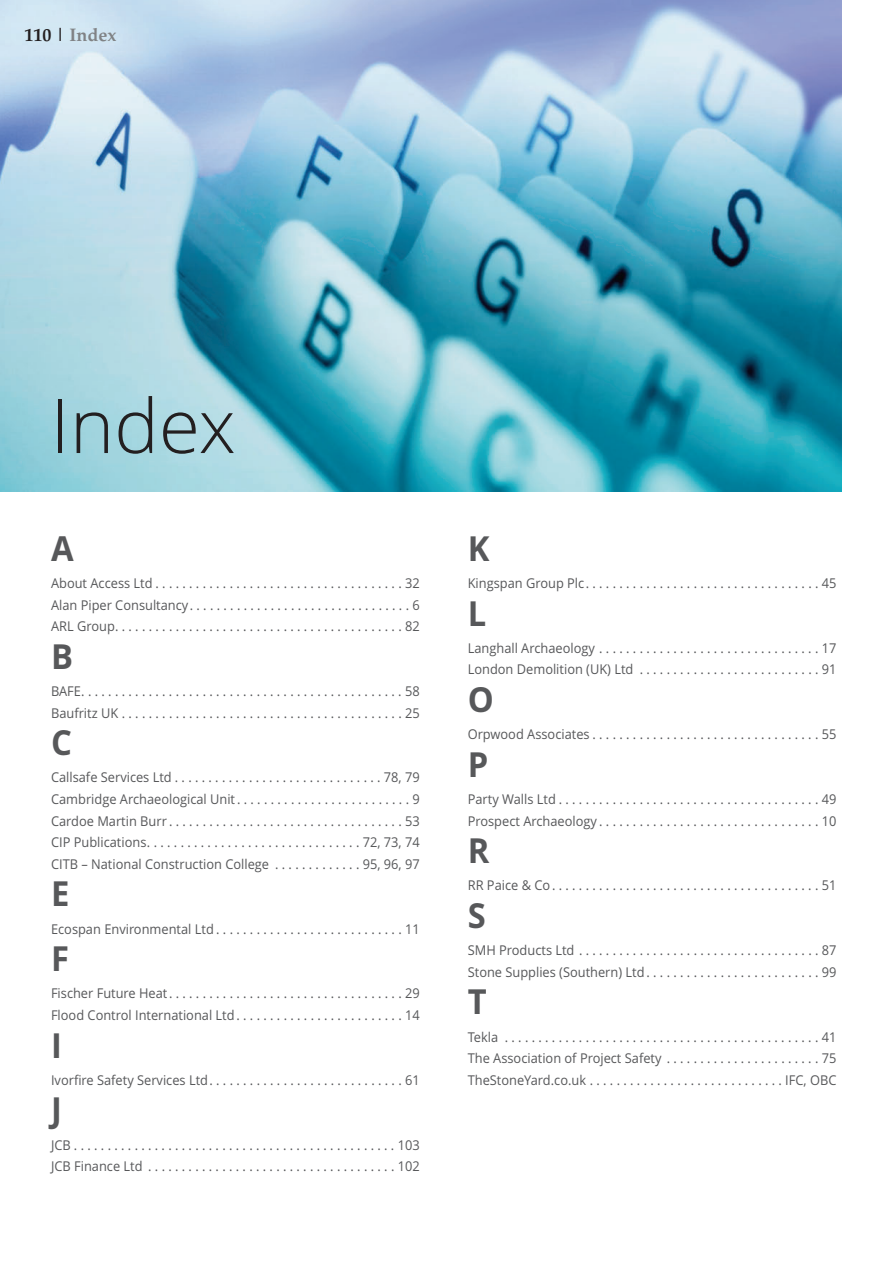
<style>
.page{position:relative;width:893px;height:1263px;background:#fff}
.page>*{position:absolute;margin:0;border:0;box-sizing:border-box;transform-origin:0 0}
.t1{font:300 75px "Open Sans";color:#231f20}
.t2{font:700 34.5px "Open Sans";color:#57585a;scale:.95 1}
.t3{font:700 18px "Palatino Linotype";color:#808285}
.t4{font:13.5px/21.6px "Open Sans";color:#57585a;scale:.95 1}
.s1{color:#231f20}
</style>
<div class="page">
<img style="left:0;top:0;width:842px;height:491px">
<h3 class="t3" style="left:24px;top:24px;width:93px"><span class="s1">110 |</span> Index</h3>
<h1 class="t1" style="left:51px;top:383px;width:186px">Index</h1>
<h2 class="t2" style="left:51px;top:529px;width:25px">A</h2>
<p class="t4" style="left:51px;top:572px;width:390px;text-align:justify">About Access Ltd . . . . . . . . . . . . . . . . . . . . . . . . . . . . . . . . . . . . . 32<br>Alan Piper Consultancy. . . . . . . . . . . . . . . . . . . . . . . . . . . . . . . . . 6<br>ARL Group. . . . . . . . . . . . . . . . . . . . . . . . . . . . . . . . . . . . . . . . . . . 82</p>
<h2 class="t2" style="left:51px;top:637px;width:25px">B</h2>
<p class="t4" style="left:51px;top:680px;width:390px">BAFE. . . . . . . . . . . . . . . . . . . . . . . . . . . . . . . . . . . . . . . . . . . . . . . . 58<br>Baufritz UK . . . . . . . . . . . . . . . . . . . . . . . . . . . . . . . . . . . . . . . . . . 25</p>
<h2 class="t2" style="left:51px;top:723px;width:23px">C</h2>
<p class="t4" style="left:51px;top:767px;width:390px;text-align:justify">Callsafe Services Ltd . . . . . . . . . . . . . . . . . . . . . . . . . . . . . . . 78, 79<br>Cambridge Archaeological Unit . . . . . . . . . . . . . . . . . . . . . . . . . . 9<br>Cardoe Martin Burr . . . . . . . . . . . . . . . . . . . . . . . . . . . . . . . . . . . 53<br>CIP Publications. . . . . . . . . . . . . . . . . . . . . . . . . . . . . . . . 72, 73, 74<br>CITB – National Construction College . . . . . . . . . . . . . 95, 96, 97</p>
<h2 class="t2" style="left:51px;top:874px;width:21px">E</h2>
<p class="t4" style="left:51px;top:918px;width:390px">Ecospan Environmental Ltd . . . . . . . . . . . . . . . . . . . . . . . . . . . . 11</p>
<h2 class="t2" style="left:51px;top:939px;width:20px">F</h2>
<p class="t4" style="left:51px;top:983px;width:390px">Fischer Future Heat. . . . . . . . . . . . . . . . . . . . . . . . . . . . . . . . . . . 29<br>Flood Control International Ltd . . . . . . . . . . . . . . . . . . . . . . . . . 14</p>
<h2 class="t2" style="left:51px;top:1025px;width:13px">I</h2>
<p class="t4" style="left:51px;top:1069px;width:390px">Ivorfire Safety Services Ltd. . . . . . . . . . . . . . . . . . . . . . . . . . . . . 61</p>
<h2 class="t2" style="left:51px;top:1090px;width:13px">J</h2>
<p class="t4" style="left:51px;top:1134px;width:390px">JCB . . . . . . . . . . . . . . . . . . . . . . . . . . . . . . . . . . . . . . . . . . . . . . . . 103<br>JCB Finance Ltd . . . . . . . . . . . . . . . . . . . . . . . . . . . . . . . . . . . . . 102</p>
<h2 class="t2" style="left:468px;top:529px;width:24px">K</h2>
<p class="t4" style="left:468px;top:572px;width:390px">Kingspan Group Plc. . . . . . . . . . . . . . . . . . . . . . . . . . . . . . . . . . . 45</p>
<h2 class="t2" style="left:468px;top:593px;width:21px">L</h2>
<p class="t4" style="left:468px;top:637px;width:390px">Langhall Archaeology . . . . . . . . . . . . . . . . . . . . . . . . . . . . . . . . . 17<br>London Demolition (UK) Ltd . . . . . . . . . . . . . . . . . . . . . . . . . . . 91</p>
<h2 class="t2" style="left:468px;top:680px;width:29px">O</h2>
<p class="t4" style="left:468px;top:724px;width:390px">Orpwood Associates . . . . . . . . . . . . . . . . . . . . . . . . . . . . . . . . . . 55</p>
<h2 class="t2" style="left:468px;top:745px;width:23px">P</h2>
<p class="t4" style="left:468px;top:788px;width:390px">Party Walls Ltd . . . . . . . . . . . . . . . . . . . . . . . . . . . . . . . . . . . . . . . 49<br>Prospect Archaeology . . . . . . . . . . . . . . . . . . . . . . . . . . . . . . . . . 10</p>
<h2 class="t2" style="left:468px;top:831px;width:24px">R</h2>
<p class="t4" style="left:468px;top:875px;width:390px">RR Paice &amp; Co . . . . . . . . . . . . . . . . . . . . . . . . . . . . . . . . . . . . . . . . 51</p>
<h2 class="t2" style="left:468px;top:896px;width:21px">S</h2>
<p class="t4" style="left:468px;top:940px;width:390px">SMH Products Ltd . . . . . . . . . . . . . . . . . . . . . . . . . . . . . . . . . . . . 87<br>Stone Supplies (Southern) Ltd . . . . . . . . . . . . . . . . . . . . . . . . . . 99</p>
<h2 class="t2" style="left:468px;top:982px;width:21px">T</h2>
<p class="t4" style="left:468px;top:1026px;width:390px;text-align:justify">Tekla . . . . . . . . . . . . . . . . . . . . . . . . . . . . . . . . . . . . . . . . . . . . . . . 41<br>The Association of Project Safety . . . . . . . . . . . . . . . . . . . . . . . 75<br>TheStoneYard.co.uk . . . . . . . . . . . . . . . . . . . . . . . . . . . . . IFC, OBC</p>
</div>
